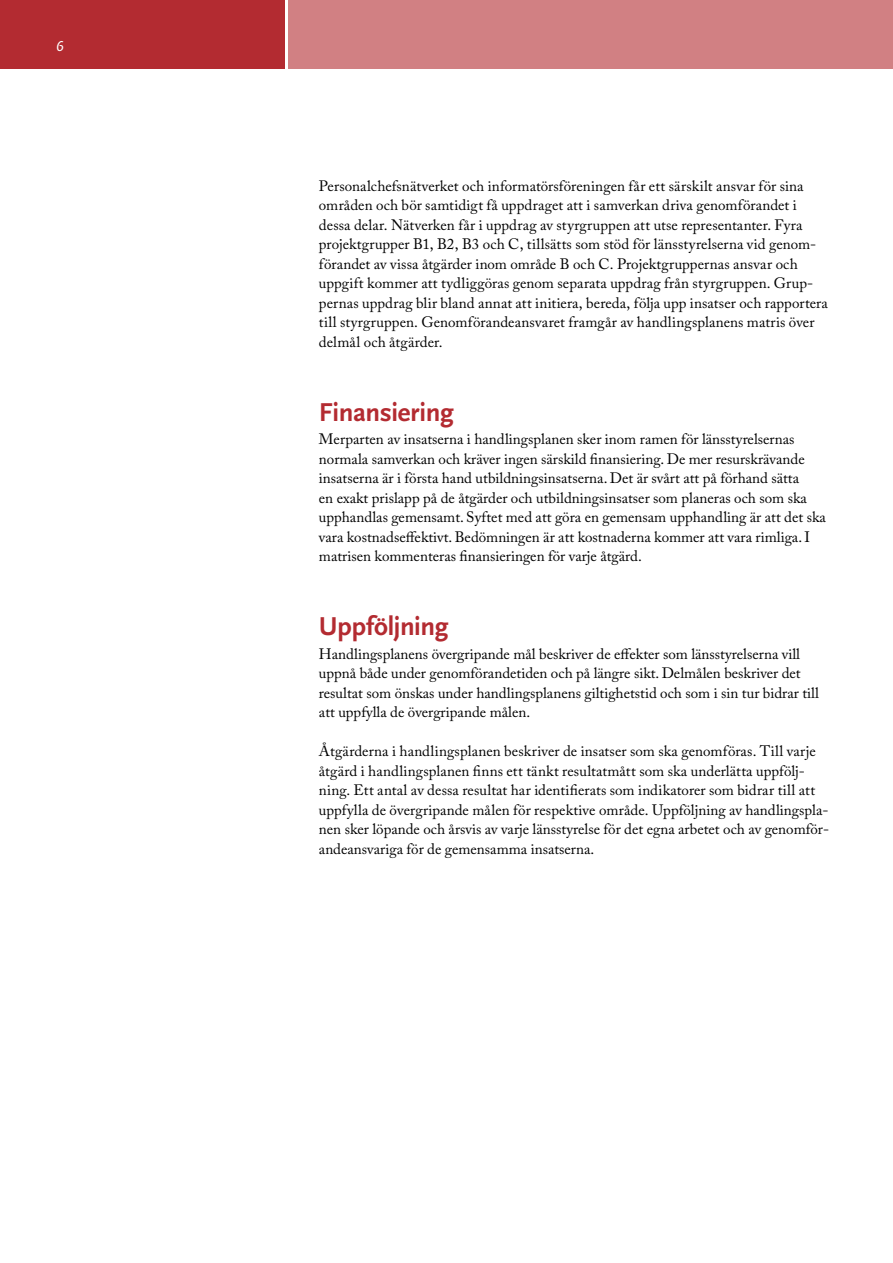
<style>
.page{position:relative;width:893px;height:1263px;background:#fff}
.page>*{position:absolute;margin:0;border:0;box-sizing:border-box;transform-origin:0 0}
.t1{font:700 27px "Scala Sans Pro";letter-spacing:-.015em;color:#b32b31}
.t2{font:15px/19.5px "Adobe Caslon Pro";color:#000}
.t3{font:italic 15px "Scala Sans Pro";color:#fff}
</style>
<div class="page">
<div style="left:0;top:0;width:284px;height:68px;background:#b32b31"></div>
<div style="left:288px;top:0;width:605px;height:68px;background:#d18083"></div>
<p class="t3" style="left:56px;top:37px;width:10px">6</p>
<p class="t2" style="left:319px;top:176px;width:511px">Personalchefsnätverket och informatörsföreningen får ett särskilt ansvar för sina områden och bör samtidigt få uppdraget att i samverkan driva genomförandet i dessa delar. Nätverken får i uppdrag av styrgruppen att utse representanter. Fyra projektgrupper B1, B2, B3 och C, tillsätts som stöd för länsstyrelserna vid genom&shy;förandet av vissa åtgärder inom område B och C. Projektgruppernas ansvar och uppgift kommer att tydliggöras genom separata uppdrag från styrgruppen. Grup&shy;pernas uppdrag blir bland annat att initiera, bereda, följa upp insatser och rapportera till styrgruppen. Genomförandeansvaret framgår av handlingsplanens matris över delmål och åtgärder.</p>
<h1 class="t1" style="left:319px;top:396px;width:136px">Finansiering</h1>
<p class="t2" style="left:319px;top:429px;width:508px">Merparten av insatserna i handlingsplanen sker inom ramen för länsstyrelsernas normala samverkan och kräver ingen särskild finansiering. De mer resurskrävande insatserna är i första hand utbildningsinsatserna. Det är svårt att på förhand sätta<br>en exakt prislapp på de åtgärder och utbildningsinsatser som planeras och som ska upphandlas gemensamt. Syftet med att göra en gemensam upphandling är att det ska vara kostnadseffektivt. Bedömningen är att kostnaderna kommer att vara rimliga. I matrisen kommenteras finansieringen för varje åtgärd.</p>
<h1 class="t1" style="left:319px;top:610px;width:131px">Uppföljning</h1>
<p class="t2" style="left:319px;top:644px;width:502px">Handlingsplanens övergripande mål beskriver de effekter som länsstyrelserna vill uppnå både under genomförandetiden och på längre sikt. Delmålen beskriver det resultat som önskas under handlingsplanens giltighetstid och som i sin tur bidrar till att uppfylla de övergripande målen.</p>
<p class="t2" style="left:319px;top:741px;width:512px">Åtgärderna i handlingsplanen beskriver de insatser som ska genomföras. Till varje åtgärd i handlingsplanen finns ett tänkt resultatmått som ska underlätta uppfölj&shy;ning. Ett antal av dessa resultat har identifierats som indikatorer som bidrar till att uppfylla de övergripande målen för respektive område. Uppföljning av handlingspla&shy;nen sker löpande och årsvis av varje länsstyrelse för det egna arbetet och av genomför&shy;andeansvariga för de gemensamma insatserna.</p>
</div>
